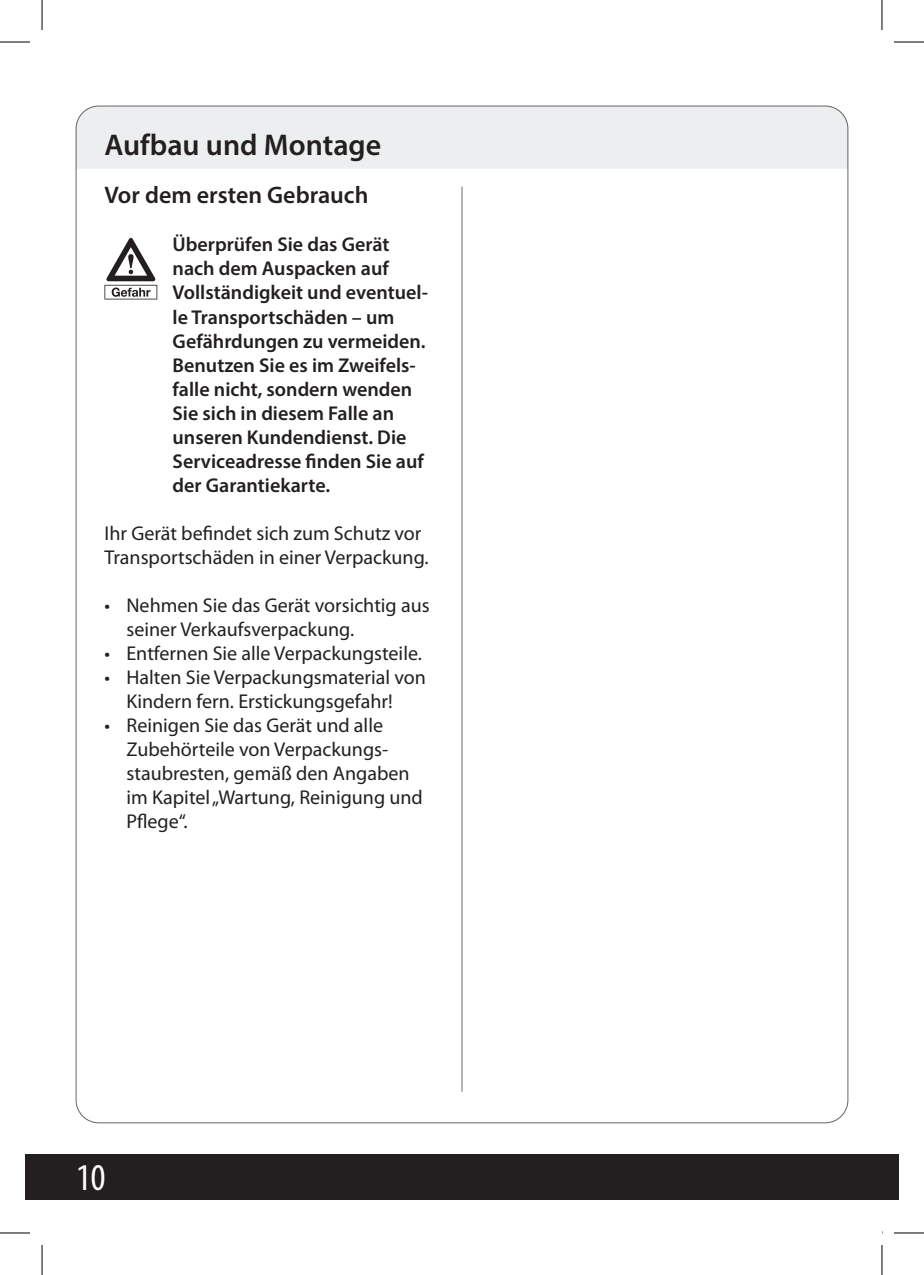
<style>
.page{position:relative;width:924px;height:1275px;background:#fff}
.page>*{position:absolute;margin:0;border:0;box-sizing:border-box;transform-origin:0 0}
.t1{font:condensed 38px "Myriad Pro";color:#fff}
.t2{font:600 30px "Myriad Pro";color:#231f20}
.t3{font:600 24px "Myriad Pro";color:#231f20}
.t4{font:20px/24px "Myriad Pro";color:#231f20}
.t5{font:600 20px/24px "Myriad Pro";color:#231f20}
</style>
<div class="page">
<div style="left:76px;top:107px;width:771px;height:62px;background:#edeeef"></div>
<hr style="left:461px;top:187px;width:1px;height:904px;background:#6c6d70">
<div style="left:25px;top:1154px;width:873px;height:45px;background:#231f20"></div>
<svg style="left:104px;top:238px;width:53px;height:61px"></svg>
<hr style="left:0;top:42px;width:30px;height:1px;background:#000">
<hr style="left:893px;top:42px;width:30px;height:1px;background:#000">
<hr style="left:0;top:1232px;width:30px;height:1px;background:#000">
<hr style="left:893px;top:1232px;width:30px;height:1px;background:#000">
<hr style="left:42px;top:0;width:1px;height:30px;background:#000">
<hr style="left:42px;top:1245px;width:1px;height:30px;background:#000">
<hr style="left:881px;top:0;width:1px;height:30px;background:#000">
<hr style="left:881px;top:1245px;width:1px;height:30px;background:#000">
<h2 class="t2" style="left:104px;top:126px;width:278px">Aufbau und Montage</h2>
<p class="t3" style="left:104px;top:180px;width:265px">Vor dem ersten Gebrauch</p>
<p class="t5" style="left:172px;top:232px;width:257px">Überprüfen Sie das Gerät nach dem Auspacken auf<br>Vollständigkeit und eventuel&shy;le Transportschäden – um<br>Gefährdungen zu vermeiden.<br>Benutzen Sie es im Zweifels&shy;falle nicht, sondern wenden<br>Sie sich in diesem Falle an unseren Kundendienst. Die<br>Serviceadresse finden Sie auf der Garantiekarte.</p>
<p class="t4" style="left:104px;top:521px;width:326px">Ihr Gerät befindet sich zum Schutz vor<br>Transportschäden in einer Verpackung.</p>
<p class="t4" style="left:126px;top:593px;width:304px;text-indent:-22px">• Nehmen Sie das Gerät vorsichtig aus seiner Verkaufsverpackung.</p>
<p class="t4" style="left:104px;top:641px;width:319px">• Entfernen Sie alle Verpackungsteile.</p>
<p class="t4" style="left:104px;top:665px;width:323px;text-align:center">• Halten Sie Verpackungsmaterial von<br>Kindern fern. Erstickungsgefahr!</p>
<p class="t4" style="left:126px;top:713px;width:298px;text-indent:-22px">• Reinigen Sie das Gerät und alle<br>Zubehörteile von Verpackungs&shy;staubresten, gemäß den Angaben im Kapitel „Wartung, Reinigung und<br>Pflege“.</p>
<h1 class="t1" style="left:76px;top:1154px;width:31px">10</h1>
</div>
